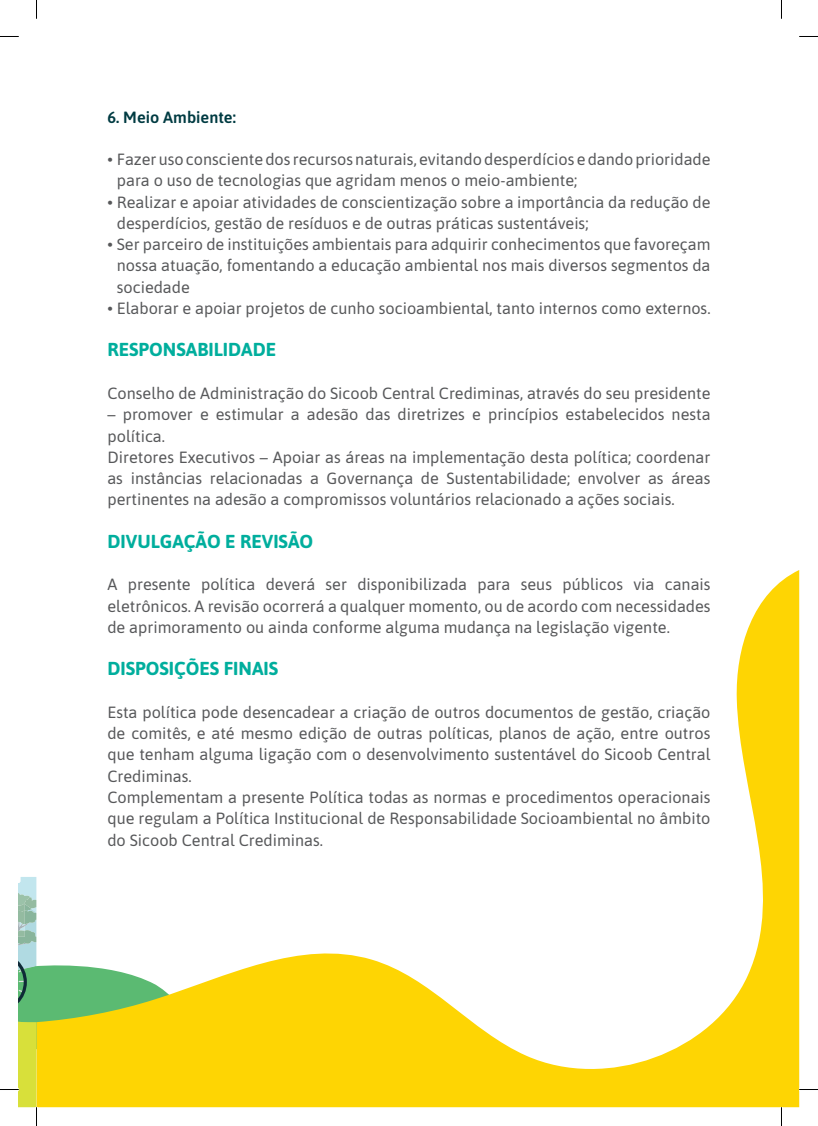
<style>
.page{position:relative;width:818px;height:1126px;background:#fff}
.page>*{position:absolute;margin:0;border:0;box-sizing:border-box;transform-origin:0 0}
.t1{font:700 18.75px "Asap";color:#00ae9d}
.t2{font:16.25px/21.2px "Asap";color:#57585a}
.t3{font:600 16.25px "Asap";color:#003b42}
</style>
<div class="page">
<svg style="left:203px;top:570px;width:595px;height:537px"></svg>
<svg style="left:0;top:36px;width:19px;height:1px"></svg>
<svg style="left:799px;top:36px;width:18px;height:1px"></svg>
<svg style="left:798px;top:1089px;width:19px;height:1px"></svg>
<svg style="left:36px;top:0;width:1px;height:19px"></svg>
<svg style="left:0;top:877px;width:203px;height:248px"></svg>
<p class="t3" style="left:107px;top:105px;width:130px">6. Meio Ambiente:</p>
<p class="t2" style="left:117px;top:148px;width:595px;text-indent:-9px">• Fazer uso consciente dos recursos naturais, evitando desperdícios e dando prioridade para o uso de tecnologias que agridam menos o meio-ambiente;</p>
<p class="t2" style="left:117px;top:190px;width:595px;text-indent:-9px">• Realizar e apoiar atividades de conscientização sobre a importância da redução de desperdícios, gestão de resíduos e de outras práticas sustentáveis;</p>
<p class="t2" style="left:117px;top:233px;width:595px;text-align:justify;text-indent:-9px">• Ser parceiro de instituições ambientais para adquirir conhecimentos que favoreçam nossa atuação, fomentando a educação ambiental nos mais diversos segmentos da sociedade</p>
<p class="t2" style="left:107px;top:297px;width:604px">• Elaborar e apoiar projetos de cunho socioambiental, tanto internos como externos.</p>
<p class="t1" style="left:107px;top:339px;width:170px">RESPONSABILIDADE</p>
<p class="t2" style="left:107px;top:382px;width:604px">Conselho de Administração do Sicoob Central Crediminas, através do seu presidente</p>
<p class="t2" style="left:107px;top:403px;width:604px">– promover e estimular a adesão das diretrizes e princípios estabelecidos nesta política.<br>Diretores Executivos – Apoiar as áreas na implementação desta política; coordenar as instâncias relacionadas a Governança de Sustentabilidade; envolver as áreas pertinentes na adesão a compromissos voluntários relacionado a ações sociais.</p>
<p class="t1" style="left:107px;top:530px;width:207px">DIVULGAÇÃO E REVISÃO</p>
<p class="t2" style="left:107px;top:573px;width:604px;text-align:justify">A presente política deverá ser disponibilizada para seus públicos via canais eletrônicos. A revisão ocorrerá a qualquer momento, ou de acordo com necessidades de aprimoramento ou ainda conforme alguma mudança na legislação vigente.</p>
<p class="t1" style="left:107px;top:657px;width:172px">DISPOSIÇÕES FINAIS</p>
<p class="t2" style="left:107px;top:700px;width:604px">Esta política pode desencadear a criação de outros documentos de gestão, criação de comitês, e até mesmo edição de outras políticas, planos de ação, entre outros que tenham alguma ligação com o desenvolvimento sustentável do Sicoob Central Crediminas.<br>Complementam a presente Política todas as normas e procedimentos operacionais que regulam a Política Institucional de Responsabilidade Socioambiental no âmbito do Sicoob Central Crediminas.</p>
</div>
